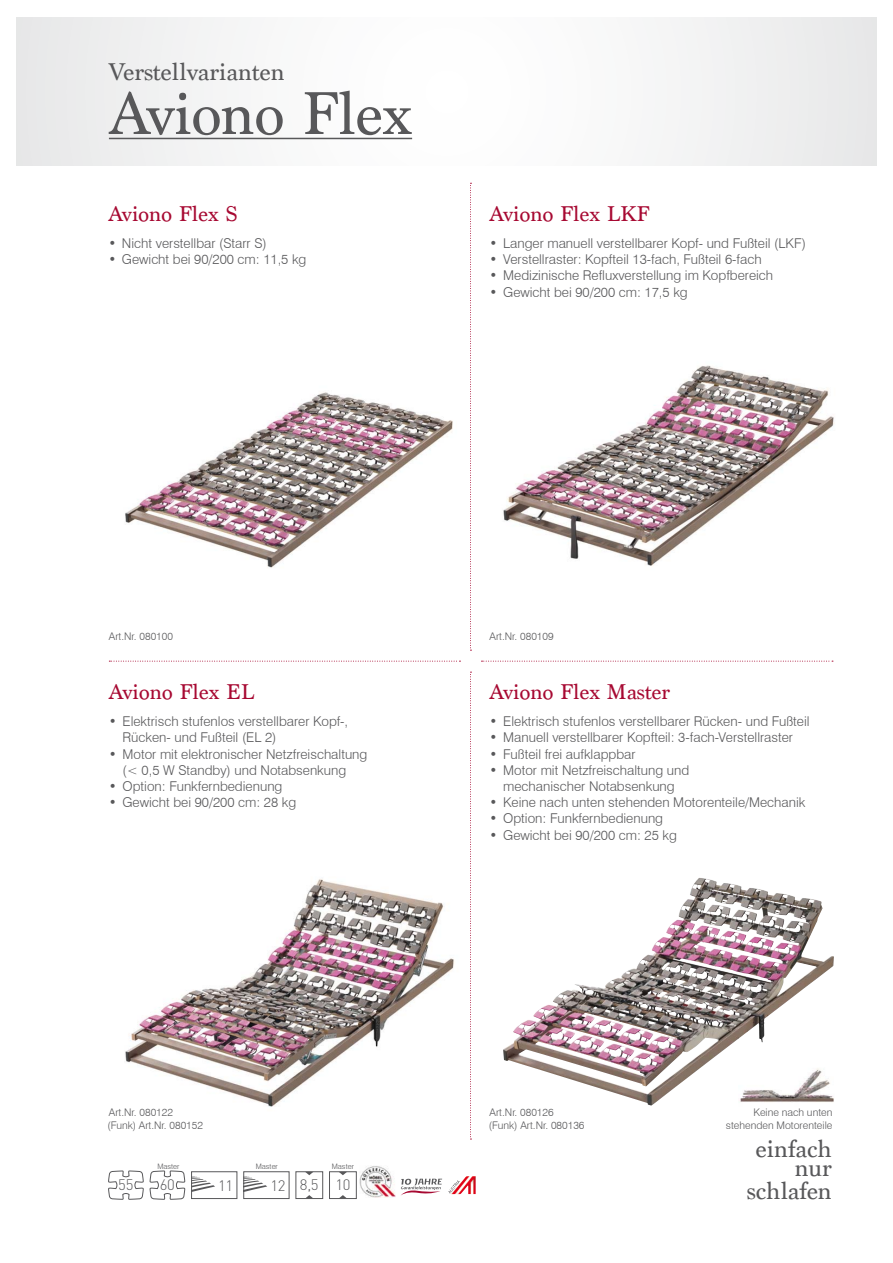
<style>
.page{position:relative;width:893px;height:1263px;background:#fff}
.page>*{position:absolute;margin:0;border:0;box-sizing:border-box;transform-origin:0 0}
.t1{font:63px "Marion";letter-spacing:-.01em;color:#58585a}
.t2{font:25.5px/19.4px "Marion";color:#58585a;text-align:right}
.t3{font:22.5px "Marion";color:#a70932}
.t4{font:300 15px "DIN";letter-spacing:-.02em;color:#58585a}
.t5{font:300 13.5px/16.2px "Swiss 721 BT";color:#58585a;text-align:center}
.t6{font:300 10.5px/12.6px "Swiss 721 BT";color:#58585a}
.t7{font:300 7.5px "Swiss 721 BT";color:#58585a}
</style>
<div class="page">
<div style="left:17px;top:17px;width:859px;height:149px;background:linear-gradient(to right,#f3f4f4,#f5f5f5)"></div>
<img style="left:503px;top:878px;width:196px;height:227px">
<img style="left:503px;top:365px;width:332px;height:201px">
<img style="left:125px;top:392px;width:328px;height:176px">
<img style="left:125px;top:879px;width:329px;height:228px">
<svg style="left:481px;top:661px;width:352px;height:1px"></svg>
<svg style="left:109px;top:661px;width:351px;height:1px"></svg>
<svg style="left:470px;top:672px;width:1px;height:468px"></svg>
<svg style="left:470px;top:183px;width:1px;height:468px"></svg>
<img style="left:740px;top:1068px;width:94px;height:34px">
<hr style="left:109px;top:138px;width:303px;height:1px;background:#58585a">
<div style="left:296px;top:1172px;width:27px;height:27px;border:1px solid #58585a"></div>
<svg style="left:305px;top:1172px;width:8px;height:3px"></svg>
<svg style="left:305px;top:1195px;width:8px;height:4px"></svg>
<svg style="left:193px;top:1176px;width:22px;height:16px"></svg>
<div style="left:191px;top:1172px;width:46px;height:27px;border:1px solid #58585a"></div>
<div style="left:329px;top:1172px;width:27px;height:27px;border:1px solid #58585a"></div>
<svg style="left:338px;top:1172px;width:9px;height:3px"></svg>
<svg style="left:338px;top:1195px;width:9px;height:4px"></svg>
<svg style="left:245px;top:1176px;width:22px;height:16px"></svg>
<div style="left:243px;top:1172px;width:46px;height:27px;border:1px solid #58585a"></div>
<svg style="left:108px;top:1170px;width:77px;height:30px"></svg>
<img style="left:451px;top:1177px;width:15px;height:17px">
<svg style="left:401px;top:1179px;width:41px;height:17px"></svg>
<img style="left:359px;top:1166px;width:37px;height:32px">
<h2 class="t2" style="left:109px;top:65px;width:177px">Verstellvarianten</h2>
<h1 class="t1" style="left:109px;top:90px;width:305px">Aviono Flex</h1>
<h3 class="t3" style="left:108px;top:205px;width:131px">Aviono Flex S</h3>
<p class="t5" style="left:108px;top:235px;width:160px">• Nicht verstellbar (Starr S)</p>
<p class="t5" style="left:108px;top:251px;width:199px">• Gewicht bei 90/200 cm: 11,5 kg</p>
<h3 class="t3" style="left:489px;top:205px;width:161px">Aviono Flex LKF</h3>
<p class="t5" style="left:489px;top:235px;width:318px">• Langer manuell verstellbarer Kopf- und Fußteil (LKF)</p>
<p class="t5" style="left:489px;top:251px;width:273px">• Verstellraster: Kopfteil 13-fach, Fußteil 6-fach</p>
<p class="t5" style="left:489px;top:267px;width:285px">• Medizinische Refluxverstellung im Kopfbereich</p>
<p class="t5" style="left:489px;top:284px;width:199px">• Gewicht bei 90/200 cm: 17,5 kg</p>
<p class="t6" style="left:109px;top:630px;width:66px">Art.Nr. 080100</p>
<p class="t6" style="left:489px;top:630px;width:66px">Art.Nr. 080109</p>
<h3 class="t3" style="left:109px;top:684px;width:146px">Aviono Flex EL</h3>
<p class="t5" style="left:122px;top:713px;width:227px;text-align:left;text-indent:-14px">• Elektrisch stufenlos verstellbarer Kopf-,<br>Rücken- und Fußteil (EL 2)</p>
<p class="t5" style="left:109px;top:746px;width:260px">• Motor mit elektronischer Netzfreischaltung (&lt; 0,5 W Standby) und Notabsenkung</p>
<p class="t5" style="left:109px;top:778px;width:175px">• Option: Funkfernbedienung</p>
<p class="t5" style="left:109px;top:794px;width:189px">• Gewicht bei 90/200 cm: 28 kg</p>
<p class="t6" style="left:107px;top:1106px;width:97px">Art.Nr. 080122<br>(Funk) Art.Nr. 080152</p>
<p class="t4" style="left:118px;top:1175px;width:17px">55</p>
<p class="t7" style="left:157px;top:1161px;width:24px">Master</p>
<p class="t4" style="left:160px;top:1175px;width:17px">60</p>
<p class="t7" style="left:256px;top:1161px;width:24px">Master</p>
<p class="t7" style="left:332px;top:1161px;width:24px">Master</p>
<p class="t4" style="left:218px;top:1176px;width:17px">11</p>
<p class="t4" style="left:300px;top:1176px;width:52px">8,5 10</p>
<p class="t4" style="left:270px;top:1176px;width:17px">12</p>
<h3 class="t3" style="left:489px;top:684px;width:182px">Aviono Flex Master</h3>
<p class="t5" style="left:489px;top:713px;width:321px">• Elektrisch stufenlos verstellbarer Rücken- und Fußteil</p>
<p class="t5" style="left:489px;top:729px;width:305px">• Manuell verstellbarer Kopfteil: 3-fach-Verstellraster</p>
<p class="t5" style="left:489px;top:746px;width:147px">• Fußteil frei aufklappbar</p>
<p class="t5" style="left:489px;top:762px;width:201px">• Motor mit Netzfreischaltung und mechanischer Notabsenkung</p>
<p class="t5" style="left:489px;top:794px;width:317px">• Keine nach unten stehenden Motorenteile/Mechanik</p>
<p class="t5" style="left:489px;top:810px;width:175px">• Option: Funkfernbedienung</p>
<p class="t5" style="left:489px;top:827px;width:189px">• Gewicht bei 90/200 cm: 25 kg</p>
<p class="t6" style="left:489px;top:1106px;width:97px">Art.Nr. 080126<br>(Funk) Art.Nr. 080136</p>
<p class="t6" style="left:726px;top:1106px;width:108px;text-align:right">Keine nach unten stehenden Motorenteile</p>
<h2 class="t2" style="left:755px;top:1142px;width:78px">einfach nur</h2>
<h2 class="t2" style="left:746px;top:1184px;width:87px">schlafen</h2>
</div>
